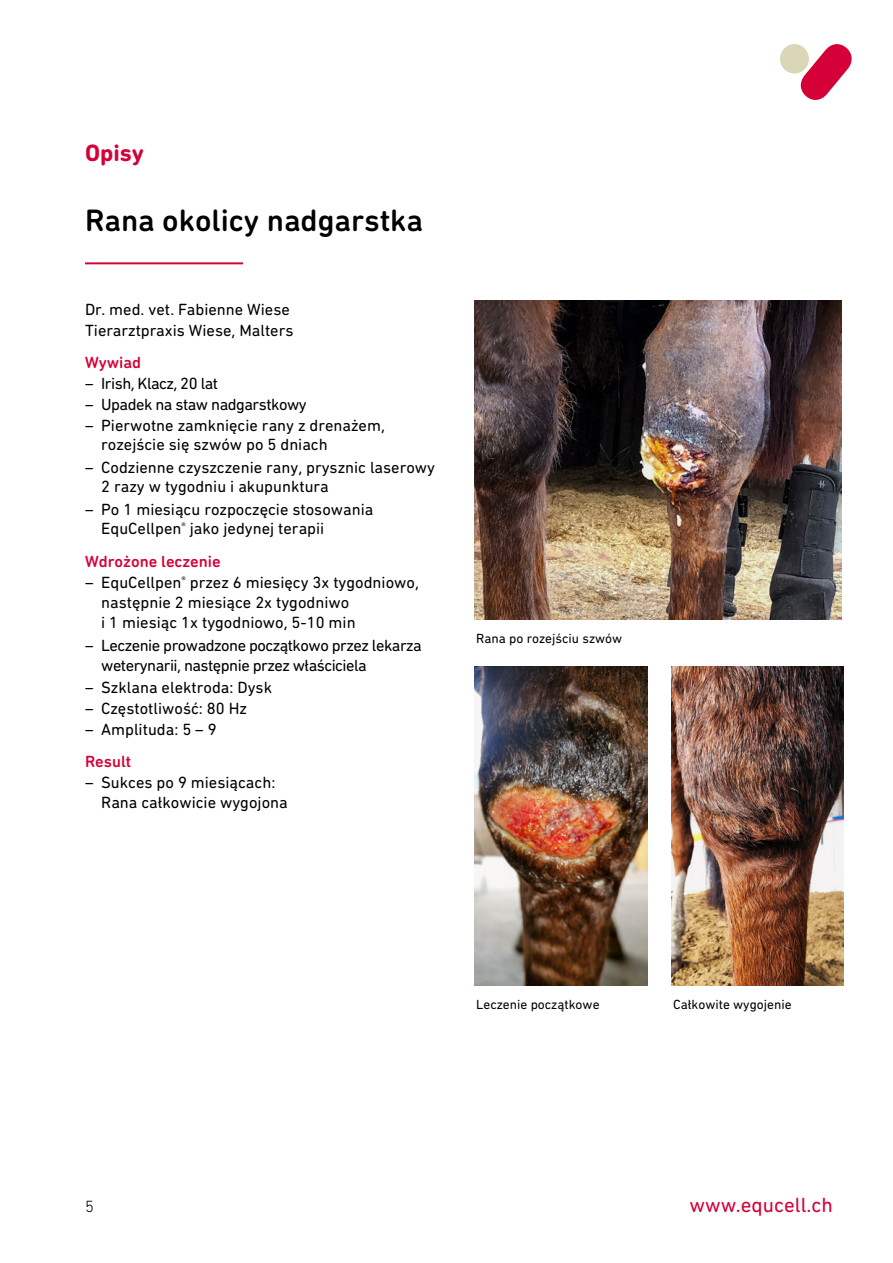
<style>
.page{position:relative;width:893px;height:1263px;background:#fff}
.page>*{position:absolute;margin:0;border:0;box-sizing:border-box;transform-origin:0 0}
.t1{font:500 31.5px "DIN Next Rounded LT Pro";color:#000}
.t2{font:700 24px "DIN Next Rounded LT Pro";color:#d40037}
.t3{font:21px "DIN Next Rounded LT Pro";color:#d40037}
.t4{font:16.5px/19.8px "DIN Next Rounded LT Pro";color:#000}
.t5{font:16.5px/19.8px "DIN Next Rounded LT Pro";letter-spacing:-.03em;color:#000}
.t6{font:500 16.5px "DIN Next Rounded LT Pro";color:#d40037}
.t7{font:300 16.5px "DIN Next Rounded LT Pro";color:#000}
.t8{font:13.5px "DIN Next Rounded LT Pro";color:#000}
</style>
<div class="page">
<hr style="left:85px;top:262px;width:158px;height:2px;background:#d40037">
<img style="left:475px;top:301px;width:367px;height:319px">
<img style="left:671px;top:666px;width:172px;height:319px">
<img style="left:475px;top:666px;width:173px;height:319px">
<svg style="left:799px;top:44px;width:53px;height:56px"></svg>
<div style="left:780px;top:44px;width:29px;height:29px;background:#dad7b9;border-radius:50%"></div>
<h2 class="t2" style="left:85px;top:138px;width:60px">Opisy</h2>
<h1 class="t1" style="left:85px;top:202px;width:339px">Rana okolicy nadgarstka</h1>
<p class="t4" style="left:85px;top:299px;width:210px;line-height:21px">Dr. med. vet. Fabienne Wiese<br>Tierarztpraxis Wiese, Malters</p>
<p class="t6" style="left:85px;top:352px;width:58px">Wywiad</p>
<p class="t5" style="left:85px;top:373px;width:135px">– Irish, Klacz, 20 lat</p>
<p class="t5" style="left:85px;top:394px;width:223px">– Upadek na staw nadgarstkowy</p>
<p class="t4" style="left:101px;top:415px;width:285px;text-indent:-16px">– Pierwotne zamknięcie rany z drenażem, rozejście się szwów po 5 dniach</p>
<p class="t4" style="left:101px;top:457px;width:335px;text-indent:-16px">– Codzienne czyszczenie rany, prysznic laserowy<br>2 razy w tygodniu i akupunktura</p>
<p class="t4" style="left:101px;top:499px;width:274px;text-indent:-16px">– Po 1 miesiącu rozpoczęcie stosowania<br>EquCellpen<sup>®</sup> jako jedynej terapii</p>
<p class="t6" style="left:85px;top:552px;width:137px">Wdrożone leczenie</p>
<p class="t4" style="left:101px;top:573px;width:319px;text-indent:-16px">– EquCellpen<sup>®</sup> przez 6 miesięcy 3x tygodniowo, następnie 2 miesiące 2x tygodniwo<br>i 1 miesiąc 1x tygodniowo, 5-10 min</p>
<p class="t5" style="left:101px;top:636px;width:322px;text-indent:-16px">– Leczenie prowadzone początkowo przez lekarza weterynarii, następnie przez właściciela</p>
<p class="t4" style="left:85px;top:678px;width:189px">– Szklana elektroda: Dysk</p>
<p class="t4" style="left:85px;top:699px;width:163px">– Częstotliwość: 80 Hz</p>
<p class="t4" style="left:85px;top:720px;width:133px">– Amplituda: 5 – 9</p>
<p class="t6" style="left:85px;top:752px;width:48px">Result</p>
<p class="t4" style="left:101px;top:772px;width:188px;text-indent:-16px">– Sukces po 9 miesiącach:<br>Rana całkowicie wygojona</p>
<p class="t8" style="left:476px;top:631px;width:148px">Rana po rozejściu szwów</p>
<p class="t8" style="left:476px;top:996px;width:125px">Leczenie początkowe</p>
<p class="t8" style="left:673px;top:996px;width:120px">Całkowite wygojenie</p>
<p class="t7" style="left:85px;top:1197px;width:10px">5</p>
<p class="t3" style="left:689px;top:1193px;width:145px">www.equcell.ch</p>
</div>
